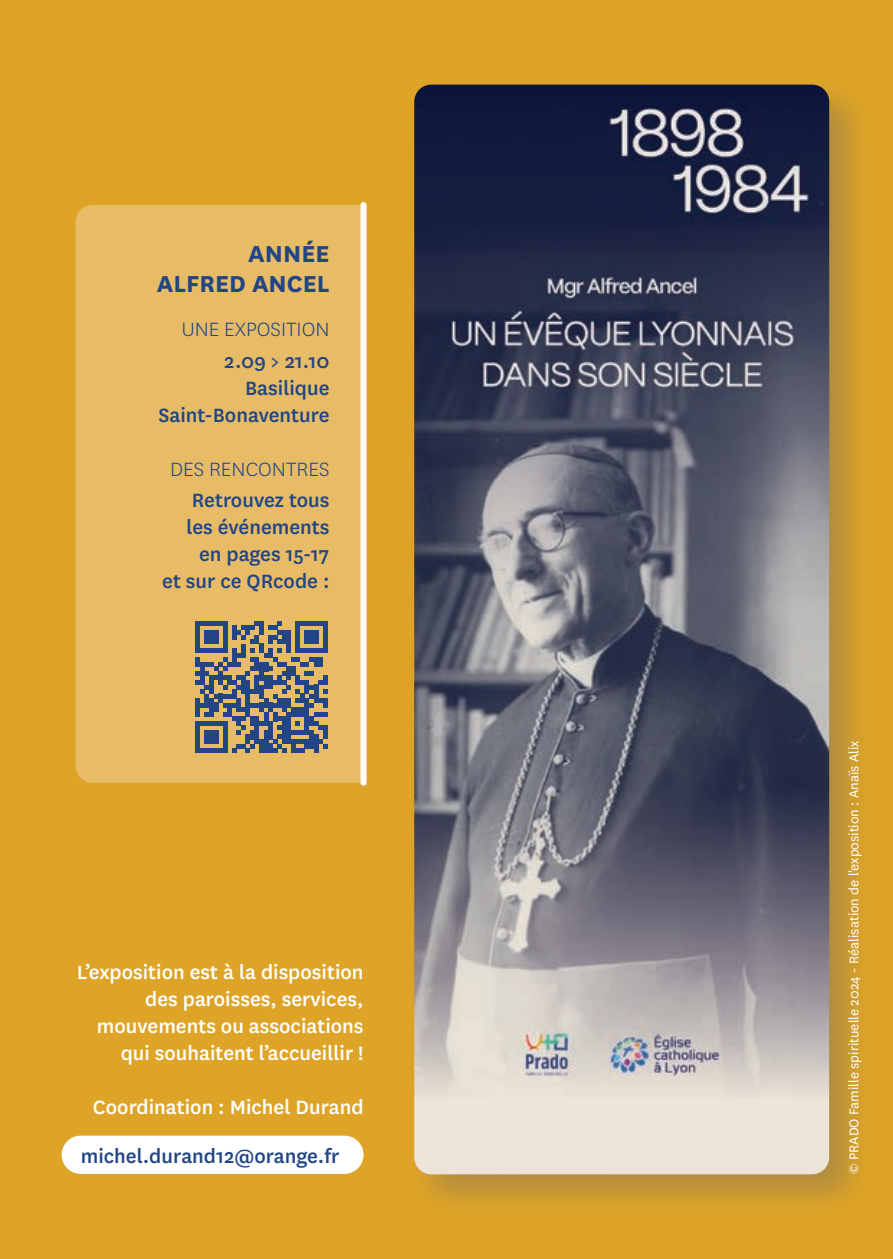
<style>
.page{position:relative;width:893px;height:1259px;background:#dea427}
.page>*{position:absolute;margin:0;border:0;box-sizing:border-box;transform-origin:0 0}
.t1{font:700 27px/30px "National";color:#214585;text-align:right}
.t2{font:500 22.5px/27px "National";color:#fff;text-align:right}
.t3{font:500 22.5px/27px "National";color:#214585;text-align:right}
.t4{font:300 22.5px "National";color:#214585}
.t5{font:15px "National";color:#fff}
</style>
<div class="page">
<div style="left:62px;top:1135px;width:302px;height:39px;background:#fff;border-radius:19px"></div>
<div style="left:76px;top:205px;width:285px;height:577px;background:#e8bc67"></div>
<div style="left:361px;top:205px;width:6px;height:577px;background:#fff"></div>
<div style="left:404px;top:74px;width:472px;height:1146px;background:#214585;opacity:.25"></div>
<img style="left:414px;top:85px;width:415px;height:1089px">
<svg style="left:196px;top:621px;width:131px;height:132px"></svg>
<p class="t1" style="left:157px;top:237px;width:174px">ANNÉE<br>ALFRED ANCEL</p>
<p class="t4" style="left:182px;top:316px;width:149px">UNE EXPOSITION</p>
<p class="t3" style="left:158px;top:346px;width:173px">2.09 &gt; 21.10<br>Basilique<br>Saint-Bonaventure</p>
<p class="t4" style="left:170px;top:455px;width:161px">DES RENCONTRES</p>
<p class="t3" style="left:162px;top:485px;width:169px">Retrouvez tous les événements en pages 15-17<br>et sur ce QRcode :</p>
<p class="t2" style="left:77px;top:957px;width:288px">L’exposition est à la disposition des paroisses, services, mouvements ou associations qui souhaitent l’accueillir !</p>
<p class="t2" style="left:93px;top:1092px;width:272px">Coordination : Michel Durand</p>
<p class="t3" style="left:81px;top:1141px;width:260px">michel.durand12@orange.fr</p>
<p class="t5" style="left:844px;top:1174px;width:434px;rotate:-90deg">© PRADO Famille spirituelle 2024 - Réalisation de l'exposition : Anaïs Alix</p>
</div>
